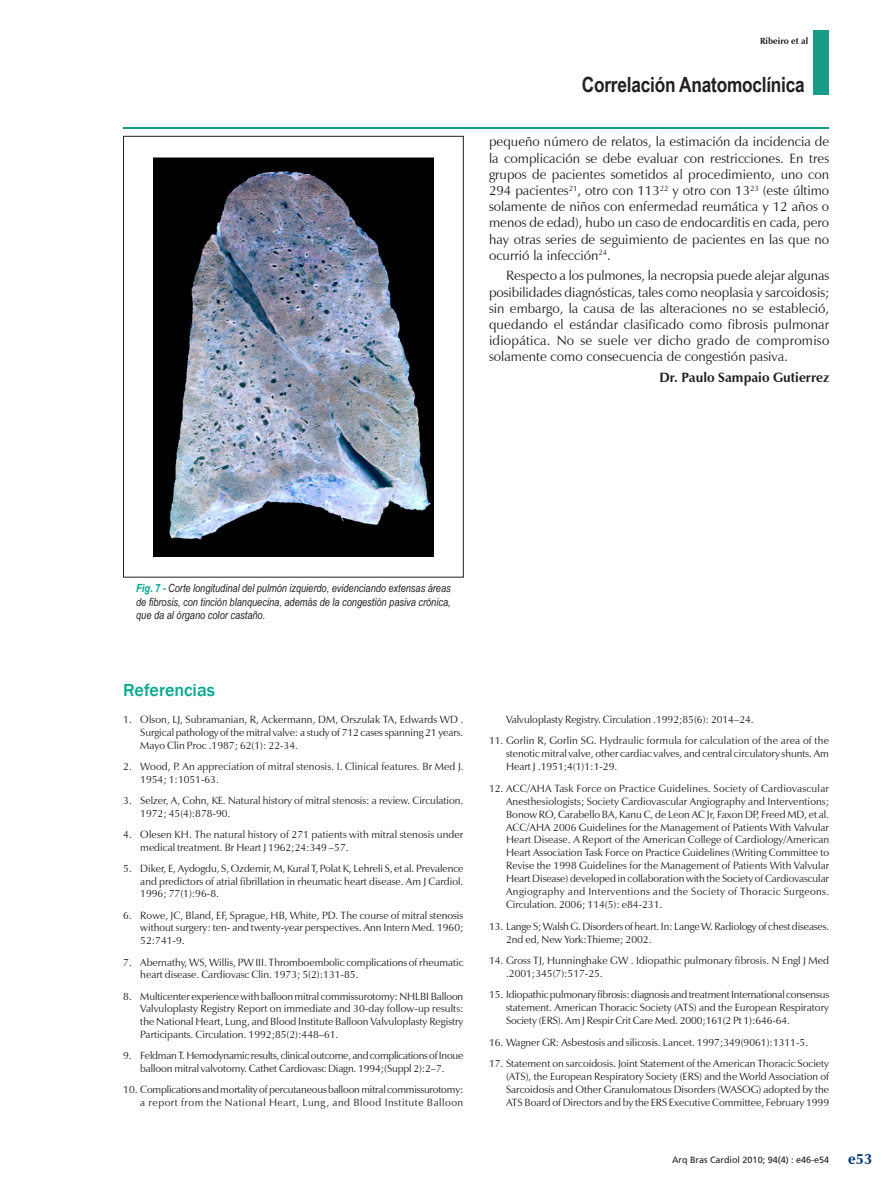
<style>
.page{position:relative;width:893px;height:1191px;background:#fff}
.page>*{position:absolute;margin:0;border:0;box-sizing:border-box;transform-origin:0 0}
.t1{font:700 21px "Arial Narrow";letter-spacing:-.01em;color:#231f20}
.Referências{font:500 18px "Franklin Gothic";color:#00a78e}
.t2{font:700 15px "Zapf Humanist 601 BT";color:#013775}
.Texto{font:13.5px/16.2px "Zapf Humanist 601 BT";color:#231f20;text-align:justify}
.Texto-2{font:700 13.5px "Zapf Humanist 601 BT";color:#231f20}
._04_FIGURA_ref{font:italic 11.25px/13.5px "Arial Narrow";color:#231f20;text-align:justify}
.Refer_bibliog{font:10.5px/12.9px "Zapf Humanist 601 BT";color:#231f20;text-align:justify}
.Refer_bibliog-2{font:10.5px/12.8px "Zapf Humanist 601 BT";letter-spacing:-.02em;color:#231f20;text-align:center}
.t3{font:9px "Frutiger";color:#231f20}
.t4{font:700 9px "Zapf Humanist 601 BT";color:#231f20}
.s1{font-weight:700;color:#00a78e}
</style>
<div class="page">
<hr style="left:123px;top:127px;width:706px;height:1px;background:#189c88">
<div style="left:813px;top:30px;width:16px;height:64px;background:#189c88"></div>
<div style="left:123px;top:136px;width:340px;height:441px;border:1px solid #231f20"></div>
<img style="left:153px;top:157px;width:280px;height:399px">
<p class="t4" style="left:760px;top:36px;width:50px">Ribeiro et al</p>
<h1 class="t1" style="left:582px;top:69px;width:224px">Correlación Anatomoclínica</h1>
<p class="Texto" style="left:489px;top:134px;width:342px">pequeño número de relatos, la estimación da incidencia de la complicación se debe evaluar con restricciones. En tres grupos de pacientes sometidos al procedimiento, uno con 294 pacientes<sup>21</sup>, otro con 113<sup>22</sup> y otro con 13<sup>23</sup> (este último solamente de niños con enfermedad reumática y 12 años o menos de edad), hubo un caso de endocarditis en cada, pero hay otras series de seguimiento de pacientes en las que no ocurrió la infección<sup>24</sup>.</p>
<p class="Texto" style="left:489px;top:267px;width:342px;text-indent:17px">Respecto a los pulmones, la necropsia puede alejar algunas posibilidades diagnósticas, tales como neoplasia y sarcoidosis; sin embargo, la causa de las alteraciones no se estableció, quedando el estándar clasificado como fibrosis pulmonar idiopática. No se suele ver dicho grado de compromiso solamente como consecuencia de congestión pasiva.</p>
<p class="Texto-2" style="left:659px;top:369px;width:171px">Dr. Paulo Sampaio Gutierrez</p>
<p class="_04_FIGURA_ref" style="left:136px;top:581px;width:316px"><span class="s1">Fig. 7 -</span> Corte longitudinal del pulmón izquierdo, evidenciando extensas áreas de fibrosis, con tinción blanquecina, además de la congestión pasiva crónica, que da al órgano color castaño.</p>
<p class="Referências" style="left:123px;top:679px;width:93px">Referencias</p>
<p class="Refer_bibliog" style="left:140px;top:713px;width:325px;text-indent:-17px">1. Olson, LJ, Subramanian, R, Ackermann, DM, Orszulak TA, Edwards WD .<br>Surgical pathology of the mitral valve: a study of 712 cases spanning 21 years.<br>Mayo Clin Proc .1987; 62(1): 22-34.</p>
<p class="Refer_bibliog" style="left:140px;top:760px;width:325px;text-indent:-17px">2. Wood, P. An appreciation of mitral stenosis. I. Clinical features. Br Med J.<br>1954; 1:1051-63.</p>
<p class="Refer_bibliog" style="left:140px;top:794px;width:325px;text-indent:-17px">3. Selzer, A, Cohn, KE. Natural history of mitral stenosis: a review. Circulation.<br>1972; 45(4):878-90.</p>
<p class="Refer_bibliog" style="left:140px;top:828px;width:325px;text-indent:-17px">4. Olesen KH. The natural history of 271 patients with mitral stenosis under medical treatment. Br Heart J 1962;24:349 –57.</p>
<p class="Refer_bibliog" style="left:140px;top:862px;width:325px;text-indent:-17px">5. Diker, E, Aydogdu, S, Ozdemir, M, Kural T, Polat K, Lehreli S, et al. Prevalence and predictors of atrial fibrillation in rheumatic heart disease. Am J Cardiol.<br>1996; 77(1):96-8.</p>
<p class="Refer_bibliog" style="left:140px;top:908px;width:325px;text-indent:-17px">6. Rowe, JC, Bland, EF, Sprague, HB, White, PD. The course of mitral stenosis without surgery: ten- and twenty-year perspectives. Ann Intern Med. 1960; 52:741-9.</p>
<p class="Refer_bibliog" style="left:140px;top:955px;width:325px;text-indent:-17px">7. Abernathy, WS, Willis, PW III. Thromboembolic complications of rheumatic heart disease. Cardiovasc Clin. 1973; 5(2):131-85.</p>
<p class="Refer_bibliog" style="left:140px;top:989px;width:325px;text-indent:-17px">8. Multicenter experience with balloon mitral commissurotomy: NHLBI Balloon Valvuloplasty Registry Report on immediate and 30-day follow-up results: the National Heart, Lung, and Blood Institute Balloon Valvuloplasty Registry Participants. Circulation. 1992;85(2):448–61.</p>
<p class="Refer_bibliog-2" style="left:123px;top:1049px;width:342px">9. Feldman T. Hemodynamic results, clinical outcome, and complications of Inoue balloon mitral valvotomy. Cathet Cardiovasc Diagn. 1994;(Suppl 2):2–7.</p>
<p class="Refer_bibliog" style="left:123px;top:1083px;width:342px;text-align:right">10. Complications and mortality of percutaneous balloon mitral commissurotomy: a report from the National Heart, Lung, and Blood Institute Balloon</p>
<p class="Refer_bibliog" style="left:506px;top:713px;width:249px">Valvuloplasty Registry. Circulation .1992;85(6): 2014–24.</p>
<p class="Refer_bibliog" style="left:506px;top:734px;width:325px;text-indent:-17px">11. Gorlin R, Gorlin SG. Hydraulic formula for calculation of the area of the stenotic mitral valve, other cardiac valves, and central circulatory shunts. Am Heart J .1951;4(1)1:1-29.</p>
<p class="Refer_bibliog" style="left:506px;top:781px;width:325px;text-indent:-17px">12. ACC/AHA Task Force on Practice Guidelines. Society of Cardiovascular Anesthesiologists; Society Cardiovascular Angiography and Interventions; Bonow RO, Carabello BA, Kanu C, de Leon AC Jr, Faxon DP, Freed MD, et al.<br>ACC/AHA 2006 Guidelines for the Management of Patients With Valvular Heart Disease. A Report of the American College of Cardiology/American Heart Association Task Force on Practice Guidelines (Writing Committee to Revise the 1998 Guidelines for the Management of Patients With Valvular Heart Disease) developed in collaboration with the Society of Cardiovascular Angiography and Interventions and the Society of Thoracic Surgeons.<br>Circulation. 2006; 114(5): e84-231.</p>
<p class="Refer_bibliog" style="left:506px;top:919px;width:325px;text-indent:-17px">13. Lange S; Walsh G. Disorders of heart. In: Lange W. Radiology of chest diseases.<br>2nd ed, New York:Thieme; 2002.</p>
<p class="Refer_bibliog" style="left:506px;top:954px;width:325px;text-indent:-17px">14. Gross TJ, Hunninghake GW . Idiopathic pulmonary fibrosis. N Engl J Med .2001;345(7):517-25.</p>
<p class="Refer_bibliog" style="left:506px;top:988px;width:325px;text-indent:-17px">15. Idiopathic pulmonary fibrosis: diagnosis and treatment International consensus statement. American Thoracic Society (ATS) and the European Respiratory Society (ERS). Am J Respir Crit Care Med. 2000;161(2 Pt 1):646-64.</p>
<p class="Refer_bibliog" style="left:489px;top:1035px;width:321px">16. Wagner GR: Asbestosis and silicosis. Lancet. 1997;349(9061):1311-5.</p>
<p class="Refer_bibliog" style="left:506px;top:1057px;width:325px;text-indent:-17px">17. Statement on sarcoidosis. Joint Statement of the American Thoracic Society (ATS), the European Respiratory Society (ERS) and the World Association of Sarcoidosis and Other Granulomatous Disorders (WASOG) adopted by the ATS Board of Directors and by the ERS Executive Committee, February 1999</p>
<p class="t3" style="left:672px;top:1154px;width:159px">Arq Bras Cardiol 2010; 94(4) : e46-e54</p>
<h3 class="t2" style="left:848px;top:1149px;width:26px">e53</h3>
</div>
